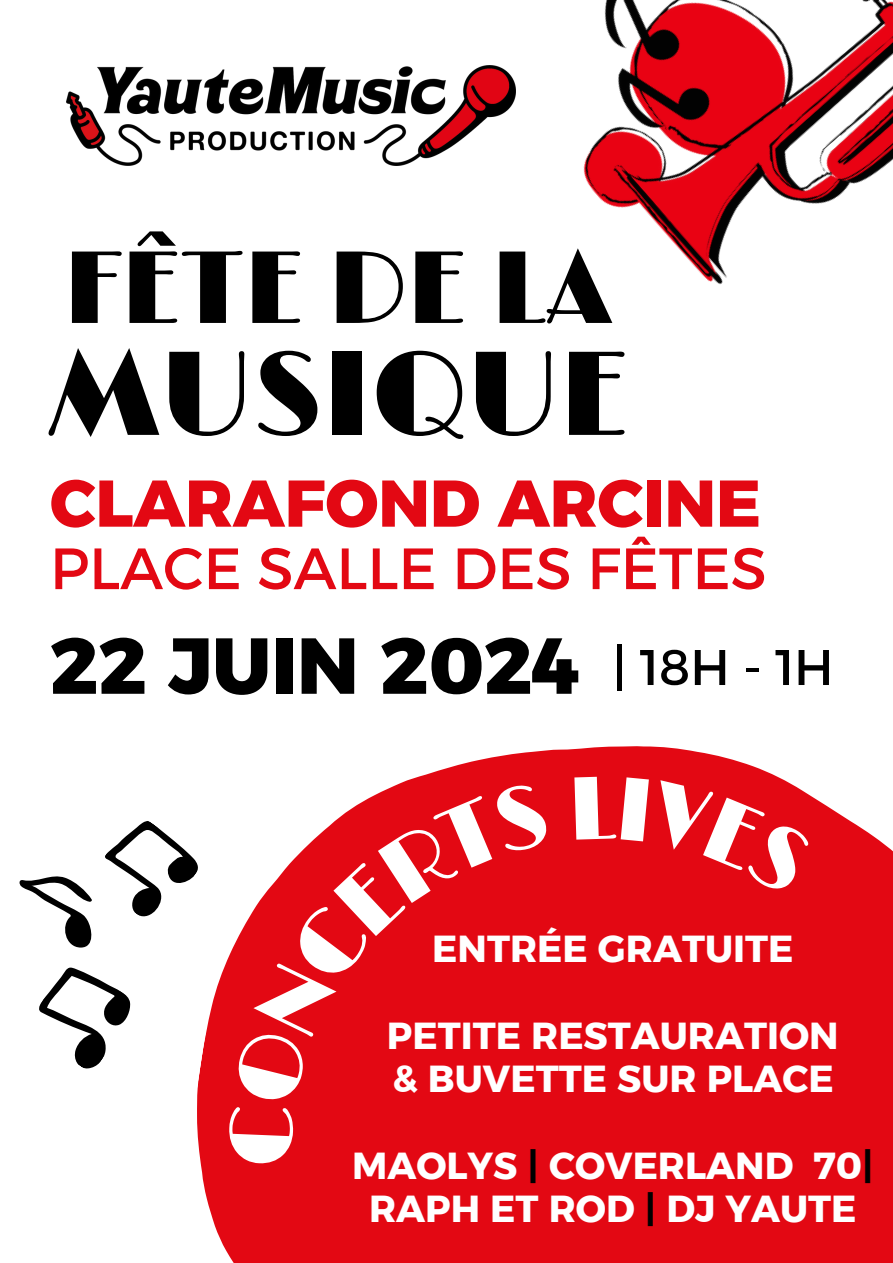
<style>
.page{position:relative;width:893px;height:1263px;background:#fff}
.page>*{position:absolute;margin:0;border:0;box-sizing:border-box;transform-origin:0 0}
.t1{font:120.3px "Limelight";color:#000}
.t2{font:103.35px "Limelight";color:#000}
.t3{font:700 79.05px "Kief Montaser Extra";color:#000}
.t4{font:700 65.85px "Kief Montaser Extra";color:#e30813}
.t5{font:58.12px "Kief Montaser Regular";color:#e30813}
.t6{font:50.03px "Kief Montaser Regular";color:#000}
.t7{font:37.5px "Kief Montaser Bold";color:#fff}
.s1{color:#000}
</style>
<div class="page">
<img style="left:490px;top:0;width:403px;height:285px">
<svg style="left:197px;top:746px;width:696px;height:517px;background:#e6252f"></svg>
<svg style="left:19px;top:811px;width:187px;height:263px"></svg>
<img style="left:66px;top:66px;width:449px;height:99px">
<svg style="left:227px;top:780px;width:323px;height:384px;background:#e51f29"></svg>
<div style="left:574px;top:775px;width:242px;height:121px;background:#e30813"></div>
<p class="t2" style="left:63px;top:229px;width:553px">FÊTE DE LA</p>
<p class="t1" style="left:48px;top:325px;width:583px">MUSIQUE</p>
<p class="t4" style="left:50px;top:463px;width:712px">CLARAFOND ARCINE</p>
<p class="t5" style="left:50px;top:533px;width:718px">PLACE SALLE DES FÊTES</p>
<p class="t3" style="left:50px;top:617px;width:532px">22 JUIN 2024</p>
<h3 class="t6" style="left:613px;top:636px;width:222px">| 18H - 1H</h3>
<h1 class="t7" style="left:432px;top:926px;width:363px">ENTRÉE GRATUITE</h1>
<h3 class="t7" style="left:387px;top:1013px;width:453px">PETITE RESTAURATION</h3>
<h2 class="t7" style="left:392px;top:1056px;width:443px">&amp; BUVETTE SUR PLACE</h2>
<h4 class="t7" style="left:352px;top:1143px;width:523px">MAOLYS <span class="s1">|</span> COVERLAND 70<span class="s1">|</span></h4>
<p class="t7" style="left:369px;top:1186px;width:489px">RAPH ET ROD <span class="s1">|</span> DJ YAUTE</p>
</div>
